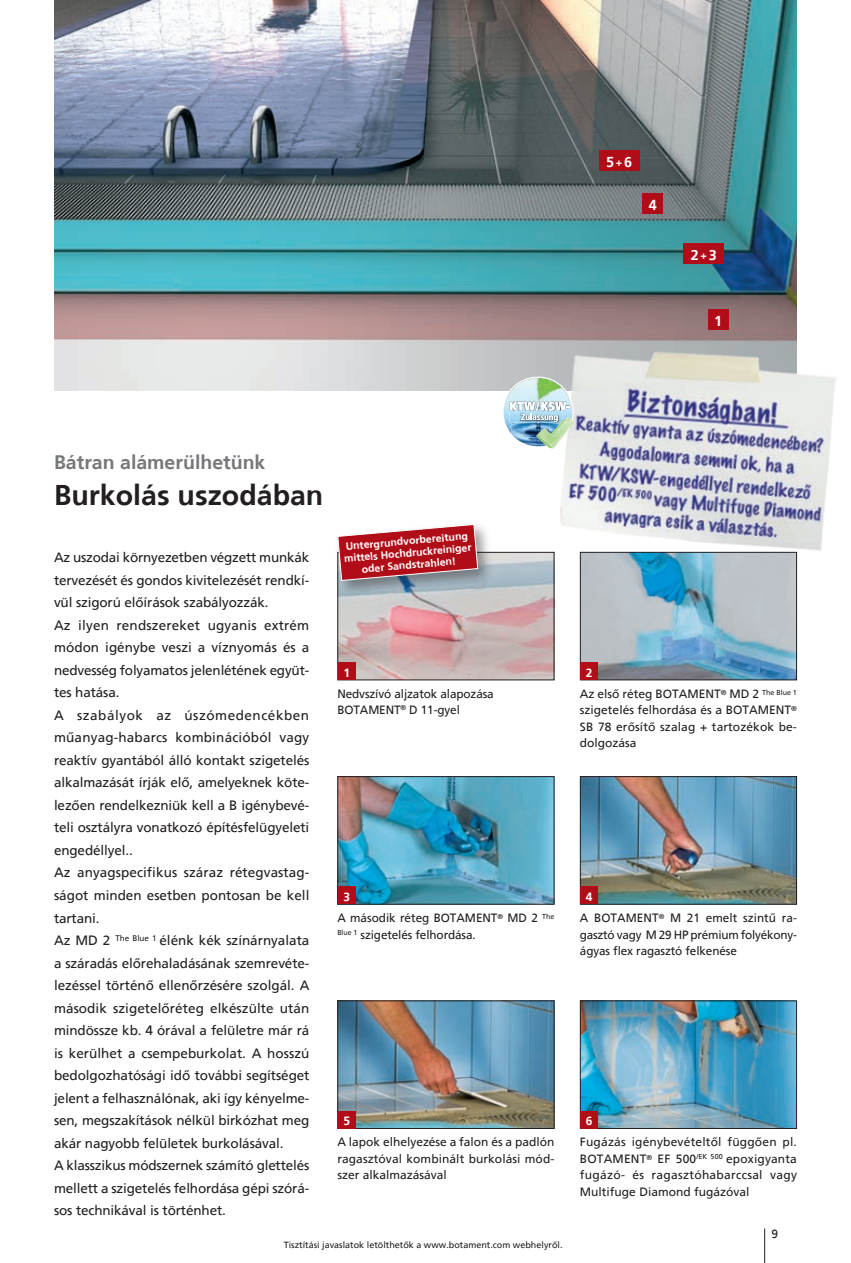
<style>
.page{position:relative;width:851px;height:1263px;background:#fff}
.page>*{position:absolute;margin:0;border:0;box-sizing:border-box;transform-origin:0 0}
.Subline{font:700 28.5px "H Fruti";color:#231f20}
.Subline-2{font:700 19.5px "H Fruti";color:#76787b}
.Copy{font:700 14.4px "H Fruti";color:#fff}
.Copy-2{font:13.5px/22.5px "H Fruti";letter-spacing:-.01em;color:#231f20;text-align:justify}
.Copy-3{font:12px/16.5px "H Fruti";color:#231f20;text-align:justify}
.Copy-4{font:700 12px "H Fruti";color:#fff}
.t1{font:700 10.5px/12px "H Fruti";color:#fff;text-align:center}
.t2{font:9px "H Fruti";color:#231f20}
.s1{font-size:10.8px}
</style>
<div class="page">
<img style="left:54px;top:0;width:742px;height:390px">
<img style="left:339px;top:1002px;width:213px;height:125px">
<div style="left:337px;top:1000px;width:217px;height:129px;border:1px solid #231f20"></div>
<div style="left:338px;top:1111px;width:17px;height:17px;background:#b00d19"></div>
<img style="left:582px;top:1002px;width:212px;height:125px">
<div style="left:580px;top:1000px;width:216px;height:129px;border:1px solid #231f20"></div>
<div style="left:580px;top:1111px;width:17px;height:17px;background:#b00d19"></div>
<img style="left:582px;top:778px;width:212px;height:124px">
<div style="left:580px;top:776px;width:216px;height:128px;border:1px solid #231f20"></div>
<div style="left:580px;top:887px;width:17px;height:17px;background:#b00d19"></div>
<img style="left:339px;top:554px;width:213px;height:124px">
<div style="left:337px;top:552px;width:217px;height:128px;border:1px solid #231f20"></div>
<div style="left:338px;top:662px;width:17px;height:17px;background:#b00d19"></div>
<img style="left:582px;top:568px;width:212px;height:110px">
<div style="left:580px;top:552px;width:216px;height:128px;border:1px solid #231f20"></div>
<div style="left:580px;top:662px;width:17px;height:17px;background:#b00d19"></div>
<img style="left:339px;top:778px;width:213px;height:124px">
<div style="left:337px;top:776px;width:217px;height:128px;border:1px solid #231f20"></div>
<div style="left:338px;top:887px;width:17px;height:17px;background:#b00d19"></div>
<div style="left:708px;top:309px;width:20px;height:20px;background:#b00d19"></div>
<div style="left:642px;top:193px;width:21px;height:21px;background:#b00d19"></div>
<div style="left:598px;top:150px;width:41px;height:21px;background:#b00d19"></div>
<div style="left:683px;top:243px;width:41px;height:21px;background:#b00d19"></div>
<div style="left:334px;top:521px;width:160px;height:76px;background:#231f20;opacity:.45"></div>
<svg style="left:337px;top:524px;width:141px;height:57px;background:#b5404a"></svg>
<img style="left:544px;top:335px;width:292px;height:233px">
<img style="left:502px;top:376px;width:72px;height:73px">
<hr style="left:764px;top:1228px;width:1px;height:35px;background:#231f20">
<p class="Copy" style="left:606px;top:154px;width:28px">5<span class="s1">+</span>6</p>
<p class="Copy" style="left:648px;top:197px;width:10px">4</p>
<p class="Copy" style="left:690px;top:247px;width:28px">2<span class="s1">+</span>3</p>
<p class="Copy" style="left:714px;top:312px;width:10px">1</p>
<p class="Subline-2" style="left:54px;top:451px;width:213px">Bátran alámerülhetünk</p>
<p class="Subline" style="left:54px;top:478px;width:271px">Burkolás uszodában</p>
<p class="Copy-2" style="left:54px;top:546px;width:257px">Az uszodai környezetben végzett munkák tervezését és gondos kivitelezését rendkí&shy;vül szigorú előírások szabályozzák.</p>
<p class="Copy-2" style="left:54px;top:614px;width:257px">Az ilyen rendszereket ugyanis extrém módon igénybe veszi a víznyomás és a nedvesség folyamatos jelenlétének együt&shy;tes hatása.</p>
<p class="Copy-2" style="left:54px;top:704px;width:257px">A szabályok az úszómedencékben műanyag-habarcs kombinációból vagy reaktív gyantából álló kontakt szigetelés alkalmazását írják elő, amelyeknek köte&shy;lezően rendelkezniük kell a B igénybevé&shy;teli osztályra vonatkozó építésfelügyeleti engedéllyel..</p>
<p class="Copy-2" style="left:54px;top:861px;width:257px">Az anyagspecifikus száraz rétegvastag&shy;ságot minden esetben pontosan be kell tartani.</p>
<p class="Copy-2" style="left:54px;top:929px;width:257px">Az MD 2 <sup>The</sup> <sup>Blue</sup> <sup>1</sup> élénk kék színárnyalata a száradás előrehaladásának szemrevéte&shy;lezéssel történő ellenőrzésére szolgál. A második szigetelőréteg elkészülte után mindössze kb. 4 órával a felületre már rá is kerülhet a csempeburkolat. A hosszú bedolgozhatósági idő további segítséget jelent a felhasználónak, aki így kényelme&shy;sen, megszakítások nélkül birkózhat meg akár nagyobb felületek burkolásával.</p>
<p class="Copy-2" style="left:54px;top:1154px;width:257px">A klasszikus módszernek számító glettelés mellett a szigetelés felhordása gépi szórá&shy;sos technikával is történhet.</p>
<p class="t1" style="left:342px;top:540px;width:129px;rotate:-5deg">Untergrundvorbereitung mittels Hochdruckreiniger oder Sandstrahlen!</p>
<p class="Copy-4" style="left:343px;top:665px;width:8px">1</p>
<p class="Copy-4" style="left:585px;top:665px;width:8px">2</p>
<p class="Copy-3" style="left:337px;top:685px;width:158px">Nedvszívó aljzatok alapozása<br>BOTAMENT<sup>®</sup> D 11-gyel</p>
<p class="Copy-3" style="left:580px;top:685px;width:218px">Az első réteg BOTAMENT<sup>®</sup> MD 2 <sup>The</sup> <sup>Blue</sup> <sup>1 </sup>szigetelés felhordása és a BOTAMENT<sup>® </sup>SB 78 erősítő szalag + tartozékok be&shy;dolgozása</p>
<p class="Copy-4" style="left:343px;top:890px;width:8px">3</p>
<p class="Copy-3" style="left:337px;top:909px;width:218px">A második réteg BOTAMENT<sup>®</sup> MD 2 <sup>The<br>Blue</sup> <sup>1</sup> szigetelés felhordása.</p>
<p class="Copy-4" style="left:585px;top:890px;width:8px">4</p>
<p class="Copy-3" style="left:580px;top:909px;width:218px">A BOTAMENT<sup>®</sup> M 21 emelt szintű ra&shy;gasztó vagy M 29 HP prémium folyékony&shy;ágyas flex ragasztó felkenése</p>
<p class="Copy-4" style="left:343px;top:1114px;width:8px">5</p>
<p class="Copy-3" style="left:337px;top:1134px;width:218px">A lapok elhelyezése a falon és a padlón ragasztóval kombinált burkolási mód&shy;szer alkalmazásával</p>
<p class="Copy-4" style="left:585px;top:1114px;width:8px">6</p>
<p class="Copy-3" style="left:580px;top:1134px;width:218px">Fugázás igénybevételtől függően pl.<br>BOTAMENT<sup>®</sup> EF 500<sup>/EK</sup> <sup>500</sup> epoxigyanta fugázó- és ragasztóhabarccsal vagy Multifuge Diamond fugázóval</p>
<p class="Copy-3" style="left:771px;top:1225px;width:8px">9</p>
<p class="t2" style="left:284px;top:1240px;width:280px">Tisztítási javaslatok letölthetők a www.botament.com webhelyről.</p>
</div>
